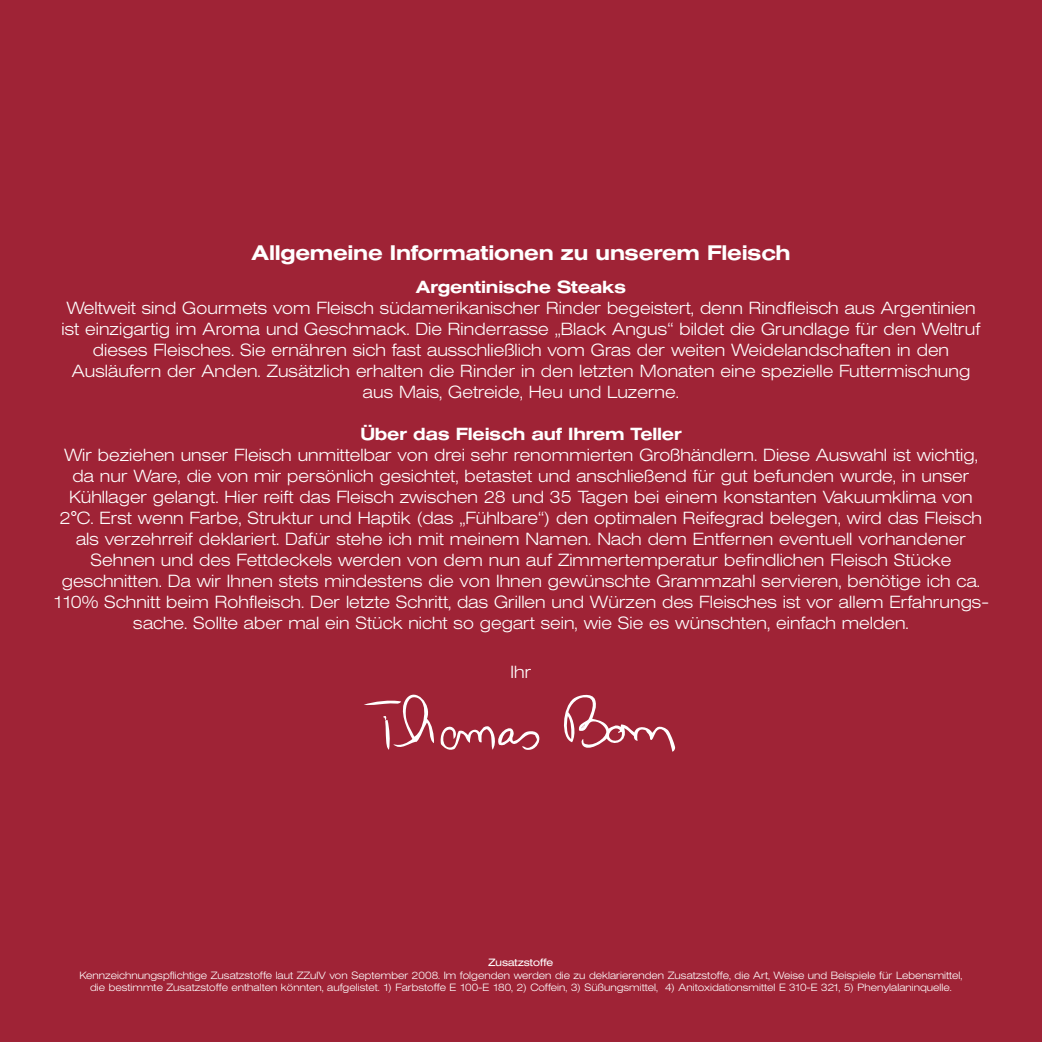
<style>
.page{position:relative;width:1042px;height:1042px;background:#9f2336}
.page>*{position:absolute;margin:0;border:0;box-sizing:border-box;transform-origin:0 0}
.t1{font:500 21px "Helvetica Extended BQ";color:#fff}
.t2{font:200 17.5px/21px "Helvetica Extended BQ";color:#fff;text-align:center}
.t3{font:500 17.5px "Helvetica Extended BQ";color:#fff}
.t4{font:200 10.5px/12.2px "Helvetica Extended BQ";color:#fff;text-align:center}
.t5{font:300 10.5px "Helvetica Extended BQ";color:#fff}
</style>
<div class="page">
<svg style="left:364px;top:694px;width:176px;height:56px"></svg>
<svg style="left:564px;top:694px;width:111px;height:57px"></svg>
<p class="t1" style="left:252px;top:241px;width:540px">Allgemeine Informationen zu unserem Fleisch</p>
<p class="t3" style="left:416px;top:277px;width:212px">Argentinische Steaks</p>
<p class="t2" style="left:61px;top:298px;width:920px">Weltweit sind Gourmets vom Fleisch südamerikanischer Rinder begeistert, denn Rindfleisch aus Argentinien ist einzigartig im Aroma und Geschmack. Die Rinderrasse „Black Angus“ bildet die Grundlage für den Weltruf dieses Fleisches. Sie ernähren sich fast ausschließlich vom Gras der weiten Weidelandschaften in den Ausläufern der Anden. Zusätzlich erhalten die Rinder in den letzten Monaten eine spezielle Futtermischung aus Mais, Getreide, Heu und Luzerne.</p>
<p class="t3" style="left:360px;top:424px;width:323px">Über das Fleisch auf Ihrem Teller</p>
<p class="t2" style="left:53px;top:445px;width:937px">Wir beziehen unser Fleisch unmittelbar von drei sehr renommierten Großhändlern. Diese Auswahl ist wichtig, da nur Ware, die von mir persönlich gesichtet, betastet und anschließend für gut befunden wurde, in unser Kühllager gelangt. Hier reift das Fleisch zwischen 28 und 35 Tagen bei einem konstanten Vakuumklima von 2°C. Erst wenn Farbe, Struktur und Haptik (das „Fühlbare“) den optimalen Reifegrad belegen, wird das Fleisch als verzehrreif deklariert. Dafür stehe ich mit meinem Namen. Nach dem Entfernen eventuell vorhandener Sehnen und des Fettdeckels werden von dem nun auf Zimmertemperatur befindlichen Fleisch Stücke geschnitten. Da wir Ihnen stets mindestens die von Ihnen gewünschte Grammzahl servieren, benötige ich ca.<br>110% Schnitt beim Rohfleisch. Der letzte Schritt, das Grillen und Würzen des Fleisches ist vor allem Erfahrungs&shy;sache. Sollte aber mal ein Stück nicht so gegart sein, wie Sie es wünschten, einfach melden.</p>
<p class="t2" style="left:510px;top:662px;width:22px">Ihr</p>
<p class="t5" style="left:488px;top:956px;width:66px">Zusatzstoffe</p>
<p class="t4" style="left:79px;top:969px;width:884px">Kennzeichnungspflichtige Zusatzstoffe laut ZZulV von September 2008. Im folgenden werden die zu deklarierenden Zusatzstoffe, die Art, Weise und Beispiele für Lebensmittel, die bestimmte Zusatzstoffe enthalten könnten, aufgelistet. 1) Farbstoffe E 100-E 180, 2) Coffein, 3) Süßungsmittel, 4) Anitoxidationsmittel E 310-E 321, 5) Phenylalaninquelle.</p>
</div>
